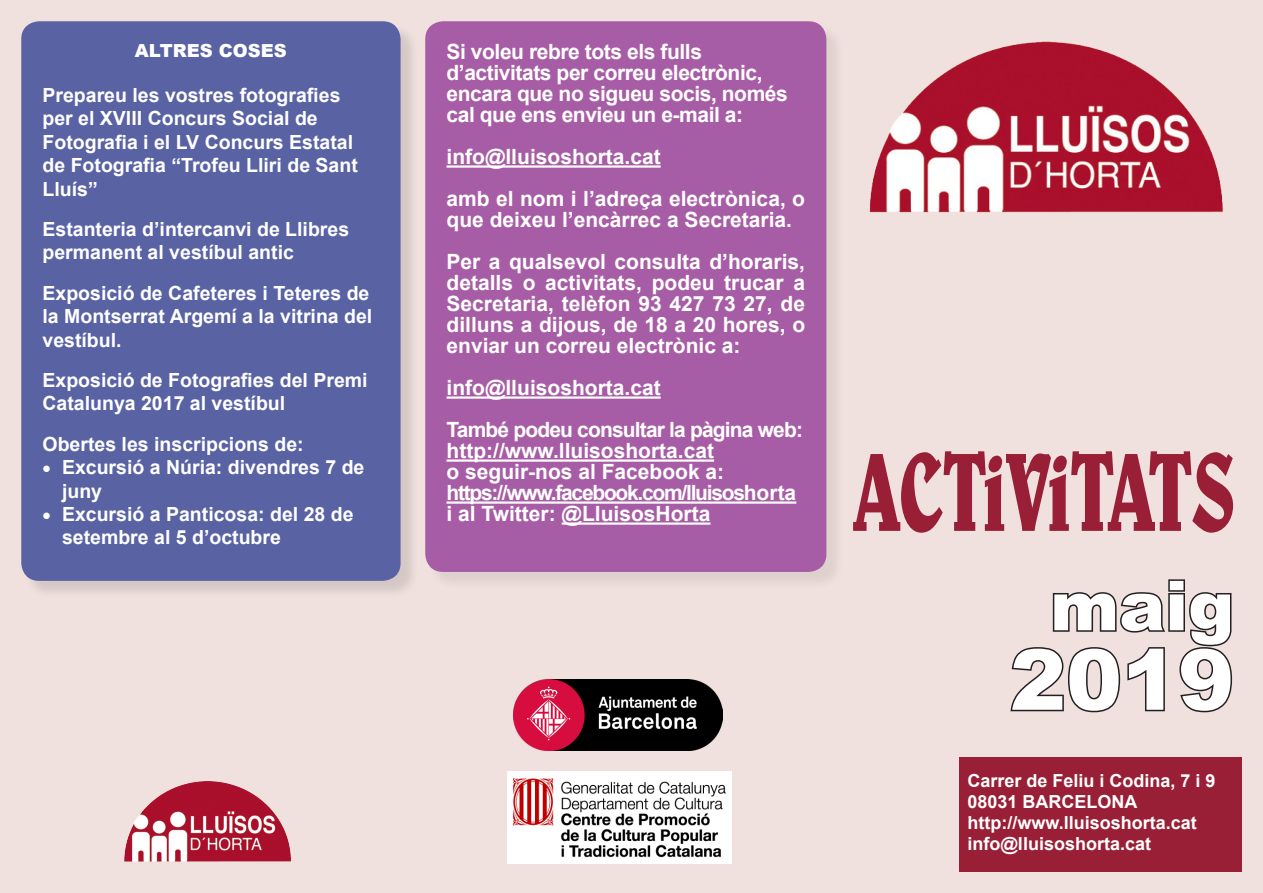
<style>
.page{position:relative;width:1263px;height:893px;background:#f0e1de}
.page>*{position:absolute;margin:0;border:0;box-sizing:border-box;transform-origin:0 0}
.t1{font:condensed 112.5px "Belwe";letter-spacing:-.03em;color:#991f36;scale:.8 1}
.t2{font:900 84px "Arial";color:#fff}
.t3{font:900 69px "Arial";color:#fff}
.t4{font:700 21px/21px "Arial";color:#fff}
.t5{font:700 21px/21px "Arial";letter-spacing:-.02em;color:#fff}
.t6{font:700 21px "Arial";letter-spacing:-.06em;color:#fff}
.t7{font:700 21px "Arial";letter-spacing:-.04em;color:#fff}
.t8{font:700 19.5px/23.4px "Arial";color:#fff}
.t9{font:700 18px "Arial";color:#fff}
.t10{font:900 18px "Arial";color:#fff}
</style>
<div class="page">
<div style="left:427px;top:24px;width:418px;height:567px;background:#231f20;opacity:.09"></div>
<div style="left:425px;top:21px;width:401px;height:551px;background:#a75da5;border-radius:18px"></div>
<hr style="left:446px;top:165px;width:215px;height:3px;background:#fff">
<hr style="left:446px;top:396px;width:215px;height:3px;background:#fff">
<hr style="left:446px;top:459px;width:268px;height:3px;background:#fff">
<hr style="left:446px;top:501px;width:350px;height:3px;background:#fff">
<hr style="left:562px;top:522px;width:148px;height:3px;background:#fff">
<div style="left:24px;top:24px;width:395px;height:576px;background:#231f20;opacity:.13"></div>
<div style="left:21px;top:21px;width:380px;height:560px;background:#5962a3;border-radius:18px"></div>
<img style="left:124px;top:781px;width:167px;height:81px">
<img style="left:869px;top:41px;width:354px;height:172px">
<img style="left:513px;top:680px;width:210px;height:71px">
<div style="left:507px;top:771px;width:225px;height:92px;background:#fff"></div>
<img style="left:513px;top:778px;width:213px;height:80px">
<svg style="left:1010px;top:579px;width:223px;height:134px"></svg>
<div style="left:959px;top:757px;width:283px;height:115px;background:#991f36"></div>
<p class="t10" style="left:135px;top:37px;width:154px">ALTRES COSES</p>
<p class="t8" style="left:43px;top:84px;width:317px">Prepareu les vostres fotografies per el XVIII Concurs Social de<br>Fotografia i el LV Concurs Estatal de Fotografia “Trofeu Lliri de Sant<br>Lluís”</p>
<p class="t8" style="left:43px;top:218px;width:308px">Estanteria d’intercanvi de Llibres permanent al vestíbul antic</p>
<p class="t8" style="left:43px;top:281px;width:331px">Exposició de Cafeteres i Teteres de la Montserrat Argemí a la vitrina del vestíbul.</p>
<p class="t8" style="left:43px;top:369px;width:327px">Exposició de Fotografies del Premi<br>Catalunya 2017 al vestíbul</p>
<p class="t8" style="left:43px;top:432px;width:263px">Obertes les inscripcions de:</p>
<p class="t8" style="left:62px;top:456px;width:304px;text-indent:-20px">• Excursió a Núria: divendres 7 de juny</p>
<p class="t8" style="left:62px;top:503px;width:293px;text-indent:-20px">• Excursió a Panticosa: del 28 de setembre al 5 d’octubre</p>
<p class="t5" style="left:446px;top:42px;width:343px">Si voleu rebre tots els fulls d’activitats per correu electrònic, encara que no sigueu socis, només cal que ens envieu un e-mail a:</p>
<p class="t4" style="left:446px;top:147px;width:216px">info@lluisoshorta.cat</p>
<p class="t4" style="left:446px;top:189px;width:360px">amb el nom i l’adreça electrònica, o que deixeu l’encàrrec a Secretaria.</p>
<p class="t4" style="left:446px;top:252px;width:360px;text-align:justify">Per a qualsevol consulta d’horaris, detalls o activitats, podeu trucar a Secretaria, telèfon 93 427 73 27, de dilluns a dijous, de 18 a 20 hores, o enviar un correu electrònic a:</p>
<p class="t4" style="left:446px;top:378px;width:216px">info@lluisoshorta.cat</p>
<p class="t7" style="left:446px;top:415px;width:358px">També podeu consultar la pàgina web:</p>
<p class="t4" style="left:446px;top:441px;width:269px">http://www.lluisoshorta.cat</p>
<p class="t4" style="left:446px;top:462px;width:279px">o seguir-nos al Facebook a:</p>
<p class="t6" style="left:446px;top:478px;width:351px">https://www.facebook.com/lluisoshorta</p>
<p class="t4" style="left:446px;top:504px;width:265px">i al Twitter: @LluisosHorta</p>
<p class="t1" style="left:852px;top:426px;width:482px">ACTiViTATS</p>
<p class="t3" style="left:1050px;top:555px;width:186px">maig</p>
<p class="t2" style="left:1010px;top:619px;width:226px">2019</p>
<p class="t9" style="left:967px;top:768px;width:250px">Carrer de Feliu i Codina, 7 i 9</p>
<p class="t9" style="left:967px;top:789px;width:172px">08031 BARCELONA</p>
<p class="t9" style="left:967px;top:810px;width:231px">http://www.lluisoshorta.cat</p>
<p class="t9" style="left:967px;top:831px;width:185px">info@lluisoshorta.cat</p>
</div>
